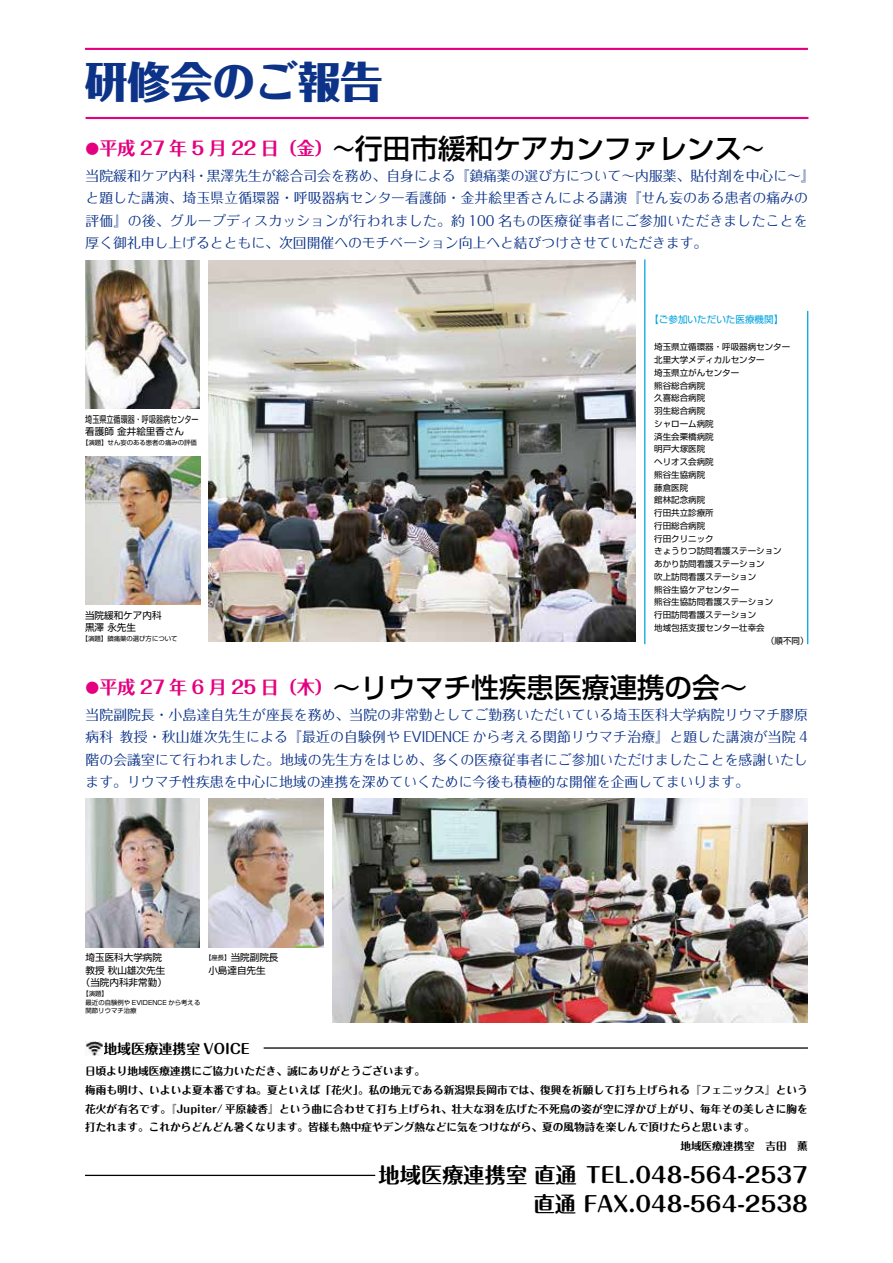
<style>
.page{position:relative;width:893px;height:1263px;background:#fff}
.page>*{position:absolute;margin:0;border:0;box-sizing:border-box;transform-origin:0 0}
.t1{font:800 42.45px "Folk Pro";color:#0c3388}
.t2{font:500 27.6px "Shin Go";color:#000}
.t3{font:700 21.3px/28.7px "Maru Fo Pro";color:#000;text-align:right}
.t4{font:700 18px "Folk Pro";color:#e4007f}
.t5{font:13.8px/22.4px "Folk Pro";color:#0c3388}
.t6{font:700 13.8px "Maru Fo Pro";color:#000}
.t7{font:700 13.8px "Folk Pro";color:#e4007f}
.t8{font:700 10.65px "Maru Fo Pro";letter-spacing:.01em;color:#000}
.t9{font:9.6px/12.8px "Shin Go";color:#000;text-align:center}
.t10{font:9.6px/12.8px "Shin Go";color:#000;scale:.74 1}
.t11{font:9.6px "Shin Go";color:#00a3df}
.t12{font:8.55px "Shin Go";color:#000}
.t13{font:6.45px/8.6px "Shin Go";color:#000}
.s1{font-family:"Folk Pro";font-weight:700}
.s2{font-size:27.6px;color:#000}
</style>
<div class="page">
<img style="left:85px;top:1042px;width:18px;height:13px">
<hr style="left:85px;top:48px;width:723px;height:2px;background:#e4007f">
<hr style="left:86px;top:117px;width:722px;height:2px;background:#e4007f">
<hr style="left:264px;top:1047px;width:544px;height:2px;background:#000">
<hr style="left:85px;top:1175px;width:290px;height:1px;background:#000">
<img style="left:85px;top:798px;width:115px;height:149px">
<img style="left:208px;top:798px;width:115px;height:149px">
<img style="left:333px;top:798px;width:474px;height:225px">
<img style="left:85px;top:260px;width:115px;height:149px">
<img style="left:85px;top:456px;width:115px;height:149px">
<img style="left:208px;top:260px;width:427px;height:381px">
<hr style="left:644px;top:259px;width:1px;height:385px;background:#00a3df">
<hr style="left:807px;top:311px;width:1px;height:333px;background:#00a3df">
<h1 class="t1" style="left:85px;top:46px;width:299px">研修会のご報告</h1>
<h2 class="t2" style="left:355px;top:131px;width:411px">行田市緩和ケアカンファレンス<span class="s1">〜</span></h2>
<h3 class="t4" style="left:99px;top:133px;width:257px">平成 27 年 5 月 22 日（金）<span class="s2">〜</span></h3>
<p class="t7" style="left:86px;top:137px;width:15px">●</p>
<p class="t5" style="left:86px;top:185px;width:724px;text-align:justify">と題した講演、埼玉県立循環器・呼吸器病センター看護師・金井絵里香さんによる講演『せん妄のある患者の痛みの評価』の後、グループディスカッションが行われました。約 100 名もの医療従事者にご参加いただきましたことを厚く御礼申し上げるとともに、次回開催へのモチベーション向上へと結びつけさせていただきます。</p>
<p class="t5" style="left:86px;top:163px;width:731px">当院緩和ケア内科・黒澤先生が総合司会を務め、自身による『鎮痛薬の選び方について〜内服薬、貼付剤を中心に〜『</p>
<p class="t10" style="left:85px;top:412px;width:155px">埼玉県立循環器・呼吸器病センター看護師金井絵里香さん</p>
<p class="t13" style="left:82px;top:438px;width:116px">【演題】せん妄のある患者の痛みの評価</p>
<p class="t9" style="left:85px;top:608px;width:78px;text-align:left">当院緩和ケア内科黒澤永先生</p>
<p class="t13" style="left:82px;top:634px;width:97px">【演題】鎮痛薬の選び方について</p>
<p class="t11" style="left:649px;top:312px;width:135px">【ご参加いただいた医療機関【</p>
<p class="t12" style="left:654px;top:341px;width:138px">埼玉県立循環器・呼吸器病センター</p>
<p class="t12" style="left:654px;top:354px;width:112px">北里大学メディカルセンター</p>
<p class="t12" style="left:654px;top:367px;width:87px">埼玉県立がんセンター</p>
<p class="t12" style="left:654px;top:380px;width:53px">熊谷総合病院</p>
<p class="t12" style="left:654px;top:392px;width:53px">久喜総合病院</p>
<p class="t12" style="left:654px;top:405px;width:53px">羽生総合病院</p>
<p class="t12" style="left:654px;top:418px;width:61px">シャローム病院</p>
<p class="t12" style="left:654px;top:431px;width:61px">済生会栗橋病院</p>
<p class="t12" style="left:654px;top:443px;width:53px">明戸大塚医院</p>
<p class="t12" style="left:654px;top:456px;width:61px">ヘリオス会病院</p>
<p class="t12" style="left:654px;top:469px;width:53px">熊谷生協病院</p>
<p class="t12" style="left:654px;top:482px;width:36px">藤倉医院</p>
<p class="t12" style="left:654px;top:494px;width:53px">館林記念病院</p>
<p class="t12" style="left:654px;top:507px;width:61px">行田共立診療所</p>
<p class="t12" style="left:654px;top:520px;width:53px">行田総合病院</p>
<p class="t12" style="left:654px;top:533px;width:61px">行田クリニック</p>
<p class="t12" style="left:654px;top:545px;width:129px">きょうりつ訪問看護ステーション</p>
<p class="t12" style="left:654px;top:558px;width:112px">あかり訪問看護ステーション</p>
<p class="t12" style="left:654px;top:571px;width:104px">吹上訪問看護ステーション</p>
<p class="t12" style="left:654px;top:584px;width:87px">熊谷生協ケアセンター</p>
<p class="t12" style="left:654px;top:596px;width:121px">熊谷生協訪問看護ステーション</p>
<p class="t12" style="left:654px;top:609px;width:104px">行田訪問看護ステーション</p>
<p class="t12" style="left:654px;top:622px;width:112px">地域包括支援センター壮幸会</p>
<p class="t12" style="left:766px;top:635px;width:44px">（順不同(</p>
<h2 class="t2" style="left:361px;top:670px;width:388px">リウマチ性疾患医療連携の会<span class="s1">〜</span></h2>
<h3 class="t4" style="left:99px;top:672px;width:263px">平成 27 年 6 月 25 日（木）<span class="s2">〜</span></h3>
<p class="t7" style="left:86px;top:676px;width:15px">●</p>
<p class="t5" style="left:86px;top:701px;width:724px">当院副院長・小島達自先生が座長を務め、当院の非常勤としてご勤務いただいている埼玉医科大学病院リウマチ膠原</p>
<p class="t5" style="left:120px;top:724px;width:690px">教授・秋山雄次先生による『最近の自験例や EVIDENCE から考える関節リウマチ治療』と題した講演が当院 4</p>
<p class="t5" style="left:86px;top:724px;width:724px">病科<br>階の会議室にて行われました。地域の先生方をはじめ、多くの医療従事者にご参加いただけましたことを感謝いたします。リウマチ性疾患を中心に地域の連携を深めていくために今後も積極的な開催を企画してまいります。</p>
<p class="t9" style="left:81px;top:950px;width:88px">埼玉医科大学病院教授秋山雄次先生（当院内科非常勤(</p>
<p class="t13" style="left:86px;top:989px;width:116px;text-indent:-3px">【演題【<br>最近の自験例や EVIDENCE から考える関節リウマチ治療</p>
<p class="t9" style="left:231px;top:950px;width:49px">当院副院長</p>
<p class="t13" style="left:205px;top:953px;width:27px">【座長】</p>
<p class="t9" style="left:208px;top:963px;width:59px">小島達自先生</p>
<p class="t6" style="left:85px;top:1038px;width:166px">　地域医療連携室 VOICE</p>
<p class="t8" style="left:85px;top:1063px;width:342px">日頃より地域医療連携にご協力いただき、誠にありがとうございます。</p>
<p class="t8" style="left:85px;top:1081px;width:724px">梅雨も明け、いよいよ夏本番ですね。夏といえば「花火」。私の地元である新潟県長岡市では、復興を祈願して打ち上げられる『フェニックス』という</p>
<p class="t8" style="left:85px;top:1100px;width:724px">花火が有名です。『Jupiter/ 平原綾香』という曲に合わせて打ち上げられ、壮大な羽を広げた不死鳥の姿が空に浮かび上がり、毎年その美しさに胸を</p>
<p class="t8" style="left:85px;top:1119px;width:671px">打たれます。これからどんどん暑くなります。皆様も熱中症やデング熱などに気をつけながら、夏の風物詩を楽しんで頂けたらと思います。</p>
<p class="t8" style="left:680px;top:1137px;width:129px">地域医療連携室　吉田　薫</p>
<h3 class="t3" style="left:379px;top:1158px;width:431px">地域医療連携室直通 TEL.048-564-2537直通 FAX.048-564-2538</h3>
</div>
